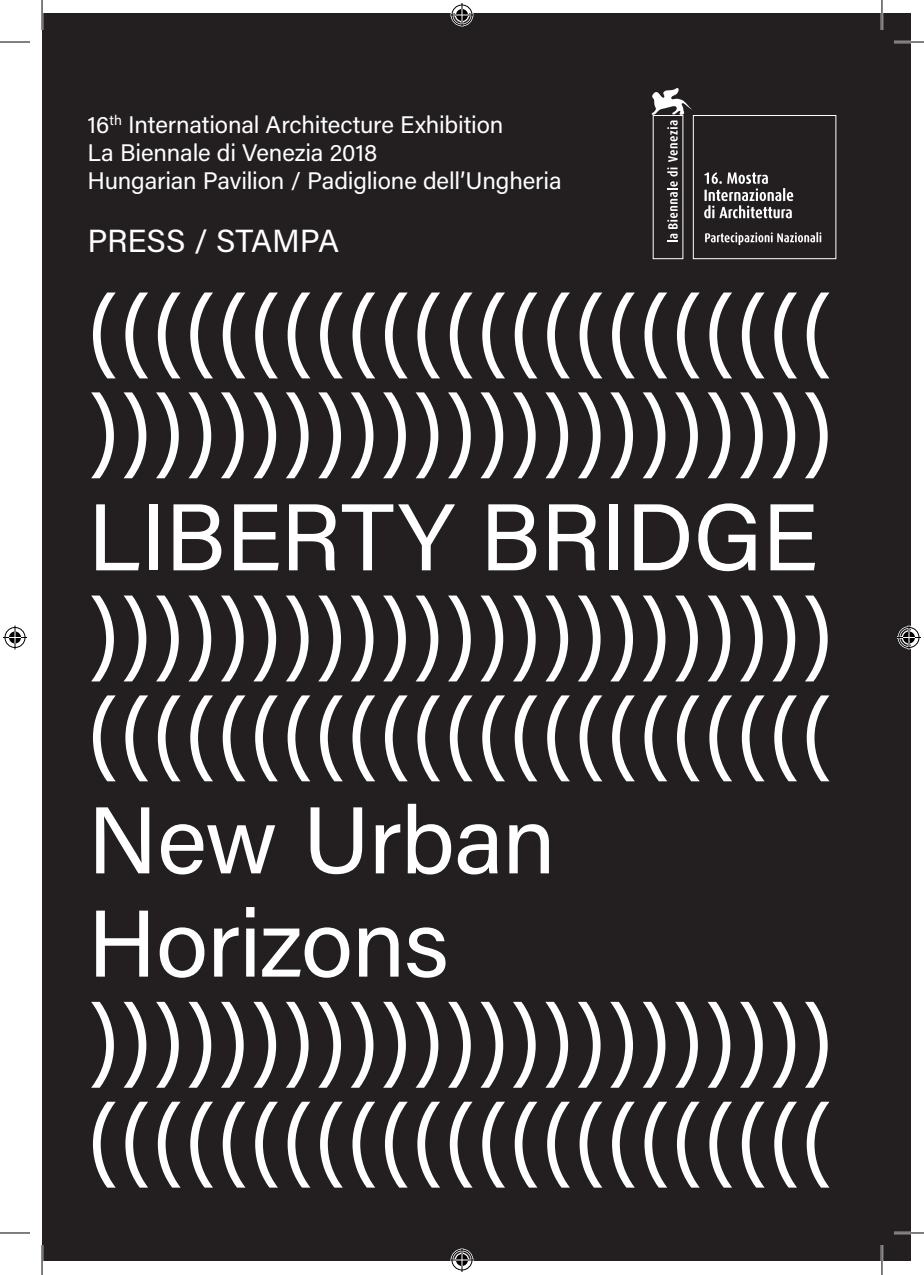
<style>
.page{position:relative;width:924px;height:1275px;background:#fff}
.page>*{position:absolute;margin:0;border:0;box-sizing:border-box;transform-origin:0 0}
.t1{font:94.8px/99.8px "Acumin Pro";letter-spacing:-.01em;color:#fff}
.fejezet_cím___fejeze{font:32px "Acumin Pro";letter-spacing:-.005em;color:#fff}
.kenyér{font:24px "Acumin Pro";letter-spacing:-.01em;color:#fff}
</style>
<div class="page">
<div style="left:42px;top:14px;width:867px;height:1247px;background:#231f20"></div>
<div style="left:652px;top:115px;width:31px;height:144px;border:1px solid #fff"></div>
<svg style="left:651px;top:88px;width:41px;height:154px"></svg>
<div style="left:692px;top:115px;width:143px;height:144px;border:1px solid #fff"></div>
<svg style="left:704px;top:172px;width:89px;height:46px"></svg>
<svg style="left:705px;top:232px;width:115px;height:13px"></svg>
<hr style="left:893px;top:41px;width:30px;height:2px;background:#fff">
<hr style="left:893px;top:1231px;width:30px;height:3px;background:#fff">
<hr style="left:880px;top:0;width:2px;height:30px;background:#fff">
<hr style="left:880px;top:1245px;width:2px;height:30px;background:#fff">
<hr style="left:0;top:42px;width:30px;height:1px;background:#000">
<hr style="left:893px;top:42px;width:30px;height:1px;background:#000">
<hr style="left:0;top:1232px;width:30px;height:1px;background:#000">
<hr style="left:893px;top:1232px;width:30px;height:1px;background:#000">
<hr style="left:42px;top:0;width:1px;height:30px;background:#000">
<hr style="left:42px;top:1245px;width:1px;height:30px;background:#000">
<hr style="left:881px;top:0;width:1px;height:30px;background:#000">
<hr style="left:881px;top:1245px;width:1px;height:30px;background:#000">
<svg style="left:450px;top:3px;width:24px;height:24px"></svg>
<svg style="left:450px;top:1248px;width:24px;height:24px"></svg>
<svg style="left:3px;top:625px;width:24px;height:24px"></svg>
<svg style="left:897px;top:625px;width:23px;height:24px"></svg>
<p class="kenyér" style="left:87px;top:108px;width:417px">16<sup>th</sup> International Architecture Exhibition</p>
<p class="kenyér" style="left:87px;top:136px;width:291px">La Biennale di Venezia 2018</p>
<p class="kenyér" style="left:87px;top:164px;width:475px">Hungarian Pavilion / Padiglione dell’Ungheria</p>
<p class="fejezet_cím___fejeze" style="left:87px;top:218px;width:253px">PRESS / STAMPA</p>
<p class="t1" style="left:87px;top:275px;width:746px">(((((((((((((((((((((((</p>
<p class="t1" style="left:87px;top:371px;width:746px;line-height:108.4px">)))))))))))))))))))))))<br>LIBERTY BRIDGE</p>
<p class="t1" style="left:87px;top:578px;width:746px">))))))))))))))))))))))) (((((((((((((((((((((((</p>
<p class="t1" style="left:87px;top:786px;width:470px">New Urban</p>
<p class="t1" style="left:87px;top:889px;width:363px">Horizons</p>
<p class="t1" style="left:87px;top:984px;width:746px">))))))))))))))))))))))) (((((((((((((((((((((((</p>
</div>
